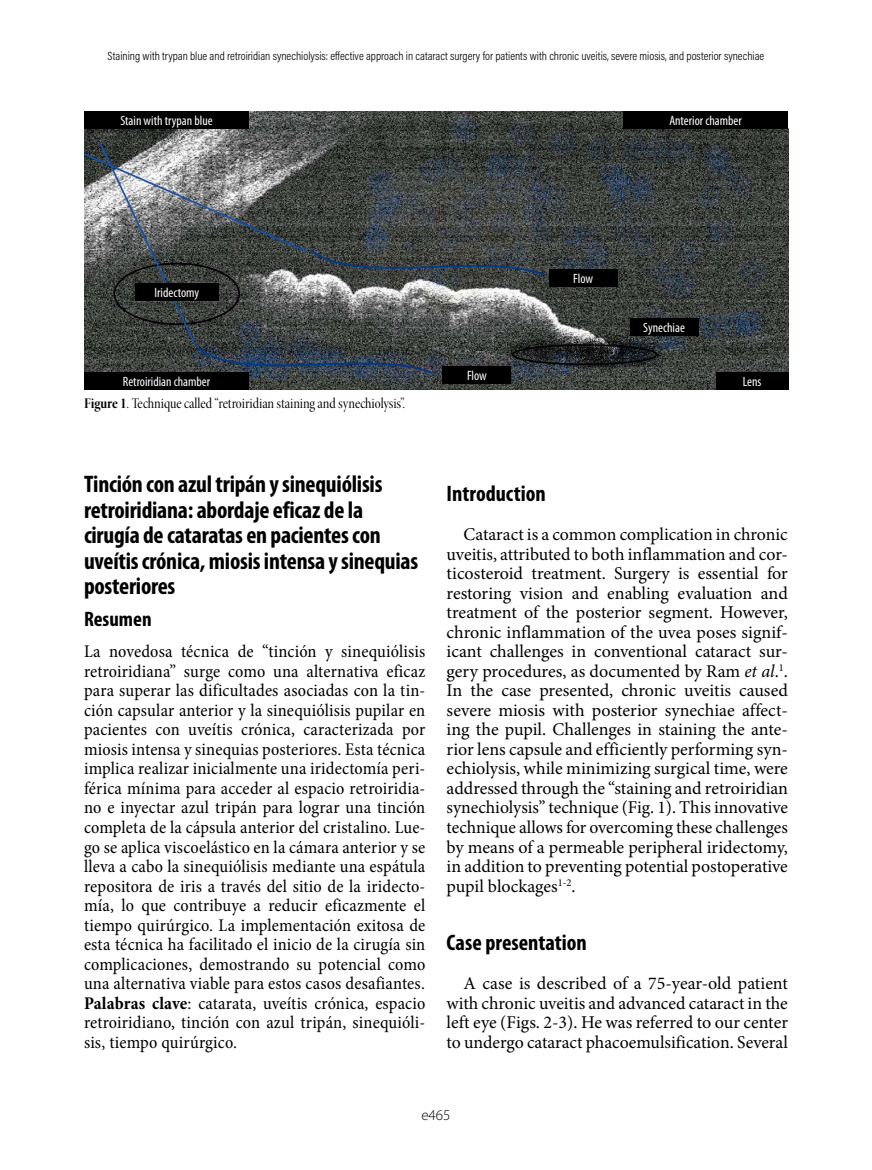
<style>
.page{position:relative;width:872px;height:1170px;background:#fff}
.page>*{position:absolute;margin:0;border:0;box-sizing:border-box;transform-origin:0 0}
.t1{font:700 condensed 24px/25.5px "Myriad Pro";letter-spacing:-.01em;color:#000}
.t2{font:700 condensed 22.5px "Myriad Pro";color:#000}
.t3{font:700 condensed 21px "Myriad Pro";color:#000}
.t4{font:18px/19.5px "Minion Pro";color:#000;text-align:justify}
.t5{font:condensed 18px/19.5px "Minion Pro";letter-spacing:.01em;color:#000;text-align:justify}
.t6{font:15px "Minion Pro Cn Disp";color:#000}
.t7{font:300 15px "Myriad Pro";color:#000}
.t8{font:condensed 13.5px "Myriad Pro";color:#fff}
.t9{font:12px "Acumin Variable Concept";color:#000}
.s1{font-family:"Minion Pro Bold Cn Disp"}
.s2{font-weight:700}
.s3{font-style:italic}
</style>
<div class="page">
<img style="left:84px;top:111px;width:704px;height:279px">
<div style="left:84px;top:111px;width:165px;height:17px;background:#000"></div>
<div style="left:84px;top:372px;width:165px;height:18px;background:#000"></div>
<div style="left:623px;top:111px;width:165px;height:17px;background:#000"></div>
<div style="left:549px;top:269px;width:68px;height:17px;background:#000"></div>
<div style="left:443px;top:366px;width:68px;height:18px;background:#000"></div>
<div style="left:716px;top:372px;width:72px;height:18px;background:#000"></div>
<div style="left:135px;top:283px;width:84px;height:18px;background:#000"></div>
<div style="left:630px;top:317px;width:68px;height:18px;background:#000"></div>
<p class="t9" style="left:108px;top:47px;width:658px">Staining with trypan blue and retroiridian synechiolysis: effective approach in cataract surgery for patients with chronic uveitis, severe miosis, and posterior synechiae</p>
<p class="t8" style="left:120px;top:112px;width:94px">Stain with trypan blue</p>
<p class="t8" style="left:669px;top:112px;width:74px">Anterior chamber</p>
<p class="t8" style="left:155px;top:285px;width:46px">Iridectomy</p>
<p class="t8" style="left:123px;top:373px;width:89px">Retroiridian chamber</p>
<p class="t6" style="left:84px;top:394px;width:323px"><span class="s1">Figure 1</span>. Technique called “retroiridian staining and synechiolysis”.</p>
<p class="t8" style="left:467px;top:367px;width:21px">Flow</p>
<p class="t8" style="left:573px;top:270px;width:21px">Flow</p>
<p class="t8" style="left:643px;top:319px;width:43px">Synechiae</p>
<p class="t8" style="left:742px;top:373px;width:20px">Lens</p>
<h1 class="t1" style="left:84px;top:471px;width:336px">Tinción con azul tripán y sinequiólisis retroiridiana: abordaje eficaz de la cirugía de cataratas en pacientes con uveítis crónica, miosis intensa y sinequias posteriores</h1>
<p class="t3" style="left:84px;top:605px;width:69px">Resumen</p>
<p class="t5" style="left:84px;top:642px;width:343px">La novedosa técnica de “tinción y sinequiólisis retroiridiana” surge como una alternativa eficaz para superar las dificultades asociadas con la tin&shy;ción capsular anterior y la sinequiólisis pupilar en pacientes con uveítis crónica, caracterizada por miosis intensa y sinequias posteriores. Esta técnica implica realizar inicialmente una iridectomía peri&shy;férica mínima para acceder al espacio retroiridia&shy;no e inyectar azul tripán para lograr una tinción completa de la cápsula anterior del cristalino. Lue&shy;go se aplica viscoelástico en la cámara anterior y se lleva a cabo la sinequiólisis mediante una espátula repositora de iris a través del sitio de la iridecto&shy;mía, lo que contribuye a reducir eficazmente el tiempo quirúrgico. La implementación exitosa de esta técnica ha facilitado el inicio de la cirugía sin complicaciones, demostrando su potencial como una alternativa viable para estos casos desafiantes.<br><span class="s2">Palabras clave</span>: catarata, uveítis crónica, espacio retroiridiano, tinción con azul tripán, sinequióli&shy;sis, tiempo quirúrgico.</p>
<p class="t2" style="left:446px;top:479px;width:101px">Introduction</p>
<p class="t4" style="left:446px;top:525px;width:343px;text-indent:17px">Cataract is a common complication in chronic uveitis, attributed to both inflammation and cor&shy;ticosteroid treatment. Surgery is essential for restoring vision and enabling evaluation and treatment of the posterior segment. However, chronic inflammation of the uvea poses signif&shy;icant challenges in conventional cataract sur&shy;gery procedures, as documented by Ram <span class="s3">et al</span>.<sup>1</sup>.<br>In the case presented, chronic uveitis caused severe miosis with posterior synechiae affect&shy;ing the pupil. Challenges in staining the ante&shy;rior lens capsule and efficiently performing syn&shy;echiolysis, while minimizing surgical time, were addressed through the “staining and retroiridian synechiolysis” technique (Fig. 1). This innovative technique allows for overcoming these challenges by means of a permeable peripheral iridectomy, in addition to preventing potential postoperative pupil blockages<sup>1-2</sup>.</p>
<p class="t2" style="left:446px;top:928px;width:142px">Case presentation</p>
<p class="t4" style="left:446px;top:973px;width:343px;text-indent:17px">A case is described of a 75-year-old patient with chronic uveitis and advanced cataract in the left eye (Figs. 2-3). He was referred to our center to undergo cataract phacoemulsification. Several</p>
<p class="t7" style="left:421px;top:1106px;width:31px">e465</p>
</div>
